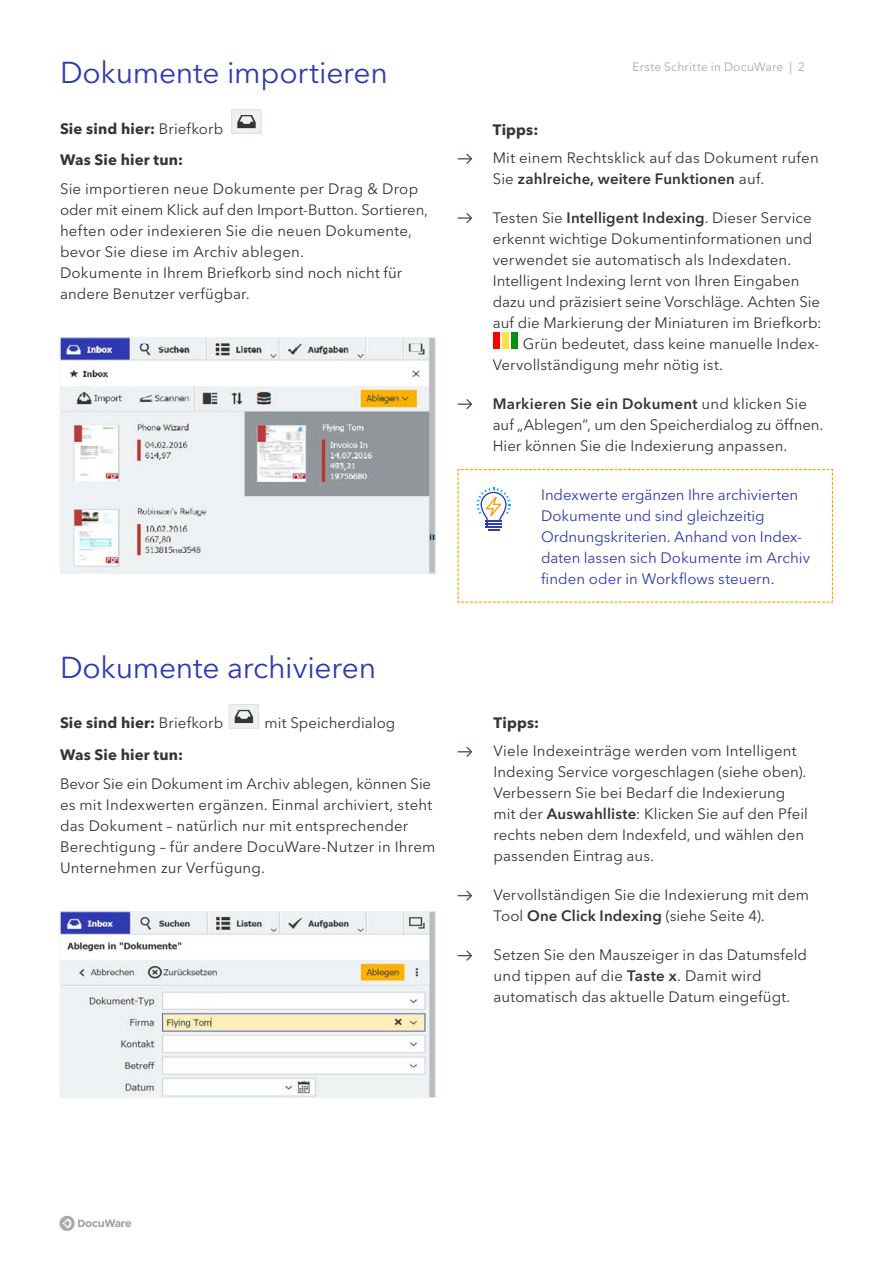
<style>
.page{position:relative;width:893px;height:1263px;background:#fff}
.page>*{position:absolute;margin:0;border:0;box-sizing:border-box;transform-origin:0 0}
.t1{font:30px "Avenir Next LT Pro";letter-spacing:-.01em;color:#303ab3}
.t2{font:15px/21px "Avenir Next LT Pro";letter-spacing:.005em;color:#353535}
.t3{font:15px/21px "Avenir Next LT Pro";letter-spacing:-.005em;color:#303bb3}
.t4{font:700 15px/31.5px "Avenir Next LT Pro";letter-spacing:.01em;color:#353535}
.t5{font:12px "Avenir Next LT Pro";letter-spacing:.02em;color:#a8a8a7}
.s1{font-weight:400}
.s2{font-weight:600}
</style>
<div class="page">
<svg style="left:59px;top:1216px;width:72px;height:15px"></svg>
<svg style="left:458px;top:154px;width:14px;height:10px"></svg>
<svg style="left:458px;top:213px;width:14px;height:10px"></svg>
<svg style="left:458px;top:399px;width:14px;height:10px"></svg>
<svg style="left:458px;top:747px;width:14px;height:10px"></svg>
<div style="left:493px;top:332px;width:7px;height:17px;background:#f00"></div>
<div style="left:502px;top:332px;width:7px;height:17px;background:#ffe340"></div>
<div style="left:511px;top:332px;width:7px;height:17px;background:#009117"></div>
<div style="left:232px;top:110px;width:29px;height:24px;background:#eef1f2;border:1px solid #dedede"></div>
<svg style="left:237px;top:115px;width:19px;height:13px"></svg>
<svg style="left:458px;top:890px;width:14px;height:11px"></svg>
<svg style="left:458px;top:950px;width:14px;height:11px"></svg>
<svg style="left:457px;top:469px;width:376px;height:134px"></svg>
<img style="left:62px;top:340px;width:371px;height:231px">
<div style="left:60px;top:338px;width:375px;height:235px;border:1px solid #eef1f2"></div>
<img style="left:62px;top:913px;width:371px;height:183px">
<div style="left:60px;top:911px;width:375px;height:187px;border:1px solid #eef1f2"></div>
<div style="left:229px;top:704px;width:30px;height:24px;background:#eef1f2;border:1px solid #dedede"></div>
<svg style="left:235px;top:710px;width:18px;height:13px"></svg>
<h1 class="t1" style="left:60px;top:54px;width:329px">Dokumente importieren</h1>
<p class="t4" style="left:60px;top:112px;width:165px">Sie sind hier: <span class="s1">Briefkorb<br></span>Was Sie hier tun:</p>
<p class="t2" style="left:60px;top:178px;width:370px">Sie importieren neue Dokumente per Drag &amp; Drop oder mit einem Klick auf den Import-Button. Sortieren, heften oder indexieren Sie die neuen Dokumente, bevor Sie diese im Archiv ablegen.<br>Dokumente in Ihrem Briefkorb sind noch nicht für andere Benutzer verfügbar.</p>
<h1 class="t1" style="left:60px;top:649px;width:318px">Dokumente archivieren</h1>
<p class="t4" style="left:60px;top:707px;width:165px">Sie sind hier: <span class="s1">Briefkorb</span></p>
<p class="t2" style="left:265px;top:713px;width:132px">mit Speicherdialog</p>
<p class="t4" style="left:60px;top:739px;width:125px">Was Sie hier tun:</p>
<p class="t2" style="left:60px;top:773px;width:377px">Bevor Sie ein Dokument im Archiv ablegen, können Sie es mit Indexwerten ergänzen. Einmal archiviert, steht das Dokument – natürlich nur mit entsprechender Berechtigung – für andere DocuWare-Nutzer in Ihrem Unternehmen zur Verfügung.</p>
<p class="t5" style="left:633px;top:60px;width:174px">Erste Schritte in DocuWare | 2</p>
<p class="t4" style="left:493px;top:113px;width:47px">Tipps:</p>
<p class="t2" style="left:493px;top:147px;width:327px">Mit einem Rechtsklick auf das Dokument rufen<br>Sie <span class="s2">zahlreiche, weitere Funktionen</span> auf.</p>
<p class="t2" style="left:493px;top:207px;width:320px">Testen Sie <span class="s2">Intelligent Indexing</span>. Dieser Service</p>
<p class="t2" style="left:493px;top:228px;width:321px">erkennt wichtige Dokumentinformationen und</p>
<p class="t2" style="left:493px;top:249px;width:300px">verwendet sie automatisch als Indexdaten.</p>
<p class="t2" style="left:493px;top:270px;width:308px">Intelligent Indexing lernt von Ihren Eingaben</p>
<p class="t2" style="left:493px;top:291px;width:329px">dazu und präzisiert seine Vorschläge. Achten Sie</p>
<p class="t2" style="left:493px;top:312px;width:331px">auf die Markierung der Miniaturen im Briefkorb:</p>
<p class="t2" style="left:523px;top:333px;width:298px">Grün bedeutet, dass keine manuelle Index-</p>
<p class="t2" style="left:493px;top:354px;width:232px">Vervollständigung mehr nötig ist.</p>
<p class="t2" style="left:493px;top:393px;width:332px"><span class="s2">Markieren Sie ein Dokument</span> und klicken Sie auf „Ablegen”, um den Speicherdialog zu öffnen.<br>Hier können Sie die Indexierung anpassen.</p>
<p class="t3" style="left:541px;top:484px;width:270px">Indexwerte ergänzen Ihre archivierten Dokumente und sind gleichzeitig Ordnungskriterien. Anhand von Index&shy;daten lassen sich Dokumente im Archiv finden oder in Workflows steuern.</p>
<p class="t4" style="left:493px;top:707px;width:47px">Tipps:</p>
<p class="t2" style="left:493px;top:741px;width:316px">Viele Indexeinträge werden vom Intelligent Indexing Service vorgeschlagen (siehe oben).<br>Verbessern Sie bei Bedarf die Indexierung mit der <span class="s2">Auswahlliste</span>: Klicken Sie auf den Pfeil rechts neben dem Indexfeld, und wählen den passenden Eintrag aus.</p>
<p class="t2" style="left:493px;top:885px;width:317px">Vervollständigen Sie die Indexierung mit dem<br>Tool <span class="s2">One Click Indexing</span> (siehe Seite 4).</p>
<p class="t2" style="left:493px;top:945px;width:315px">Setzen Sie den Mauszeiger in das Datumsfeld und tippen auf die <span class="s2">Taste x</span>. Damit wird automatisch das aktuelle Datum eingefügt.</p>
</div>
